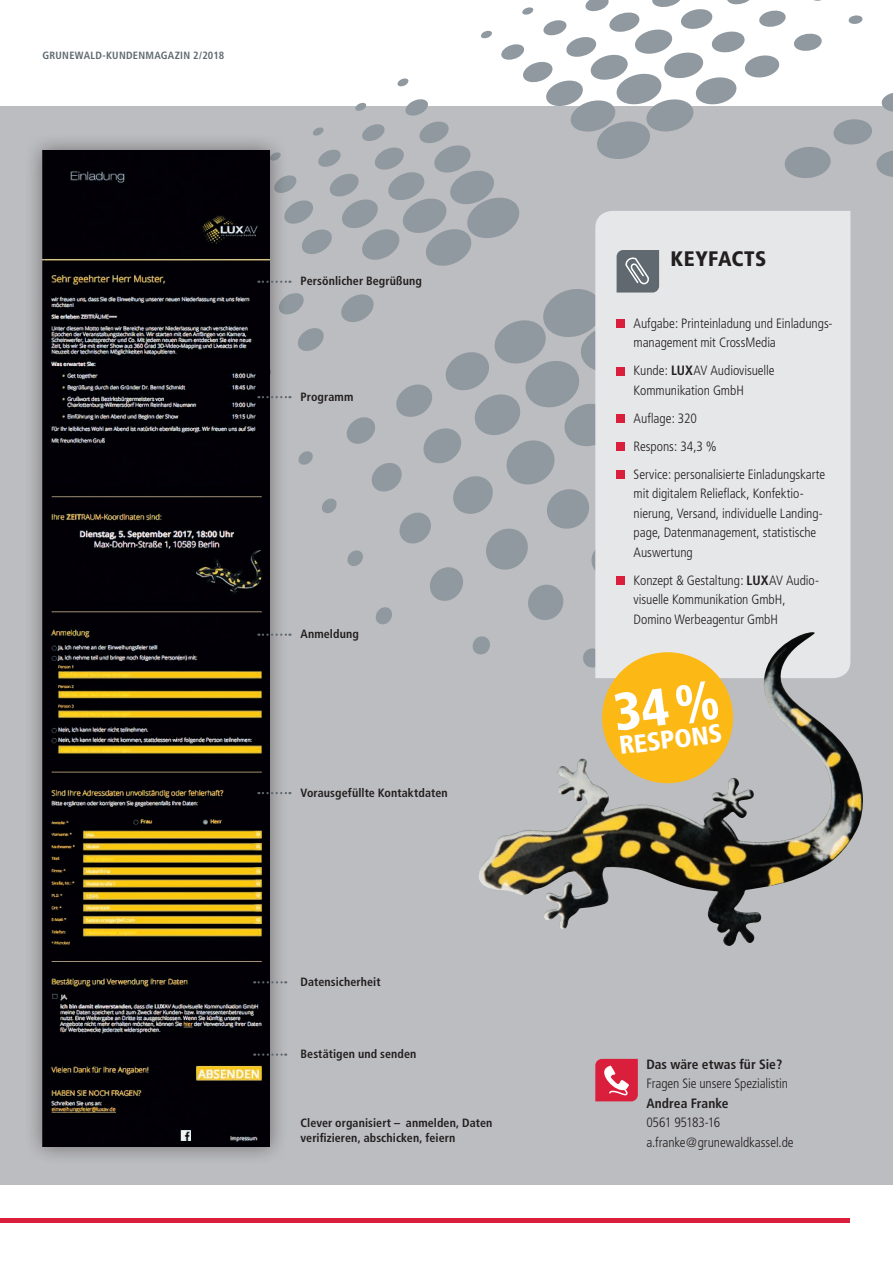
<style>
.page{position:relative;width:893px;height:1263px;background:#fff}
.page>*{position:absolute;margin:0;border:0;box-sizing:border-box;transform-origin:0 0}
.t1{font:900 condensed 25.5px "Frutiger";color:#fff}
.t2{font:900 condensed 21px "Frutiger";letter-spacing:.02em;color:#231f20}
.t3{font:300 condensed 13.5px/19.5px "Frutiger";letter-spacing:-.005em;color:#231f20}
.t4{font:700 condensed 13.5px "Frutiger";letter-spacing:.005em;color:#231f20}
.t5{font:700 condensed 12px/15px "Frutiger";letter-spacing:.005em;color:#231f20}
.t6{font:700 condensed 10.5px "Frutiger";letter-spacing:.025em;color:#5f696f}
.s1{font-weight:700}
</style>
<div class="page">
<hr style="left:0;top:1218px;width:850px;height:4px;background:#da1f3d">
<div style="left:0;top:106px;width:893px;height:1079px;background:#bcbdc0"></div>
<svg style="left:472px;top:639px;width:4px;height:14px"></svg>
<svg style="left:595px;top:1059px;width:43px;height:42px"></svg>
<div style="left:595px;top:626px;width:255px;height:52px;background:#e6e7e9"></div>
<img style="left:476px;top:635px;width:356px;height:295px">
<div style="left:24px;top:131px;width:265px;height:1035px;background:#231f20;opacity:.5"></div>
<img style="left:43px;top:150px;width:227px;height:997px">
<svg style="left:208px;top:0;width:685px;height:626px"></svg>
<svg style="left:258px;top:633px;width:32px;height:3px"></svg>
<svg style="left:258px;top:792px;width:32px;height:2px"></svg>
<svg style="left:254px;top:981px;width:32px;height:2px"></svg>
<svg style="left:254px;top:1053px;width:32px;height:3px"></svg>
<div style="left:602px;top:652px;width:131px;height:131px;background:#fcb814;border-radius:50%"></div>
<p class="t6" style="left:43px;top:49px;width:183px">GRUNEWALD-KUNDENMAGAZIN 2/2018</p>
<p class="t5" style="left:301px;top:274px;width:123px">Persönlicher Begrüßung</p>
<p class="t5" style="left:301px;top:389px;width:54px">Programm</p>
<p class="t5" style="left:301px;top:627px;width:60px">Anmeldung</p>
<p class="t5" style="left:301px;top:785px;width:149px">Vorausgefüllte Kontaktdaten</p>
<p class="t5" style="left:301px;top:974px;width:82px">Datensicherheit</p>
<p class="t5" style="left:301px;top:1047px;width:117px">Bestätigen und senden</p>
<p class="t5" style="left:301px;top:1115px;width:193px">Clever organisiert – anmelden, Daten verifizieren, abschicken, feiern</p>
<h2 class="t2" style="left:671px;top:246px;width:97px">KEYFACTS</h2>
<p class="t3" style="left:634px;top:314px;width:200px">Aufgabe: Printeinladung und Einladungs&shy;management mit CrossMedia</p>
<p class="t3" style="left:634px;top:361px;width:143px">Kunde: <span class="s1">LUX</span>AV Audiovisuelle<br>Kommunikation GmbH</p>
<p class="t3" style="left:634px;top:404px;width:193px;line-height:28px">Auflage: 320<br>Respons: 34,3 %<br>Service: personalisierte Einladungskarte</p>
<p class="t3" style="left:634px;top:484px;width:191px">mit digitalem Relieflack, Konfektio&shy;nierung, Versand, individuelle Landing&shy;page, Datenmanagement, statistische Auswertung</p>
<p class="t3" style="left:634px;top:571px;width:186px">Konzept &amp; Gestaltung: <span class="s1">LUX</span>AV Audio&shy;visuelle Kommunikation GmbH,<br>Domino Werbeagentur GmbH</p>
<h1 class="t1" style="left:617px;top:730px;width:105px;rotate:-7deg">RESPONS</h1>
<p class="t4" style="left:646px;top:1056px;width:137px">Das wäre etwas für Sie?</p>
<p class="t3" style="left:646px;top:1074px;width:143px">Fragen Sie unsere Spezialistin</p>
<p class="t4" style="left:646px;top:1095px;width:84px">Andrea Franke</p>
<p class="t3" style="left:646px;top:1113px;width:149px">0561 95183-16 a.franke@grunewaldkassel.de</p>
</div>
